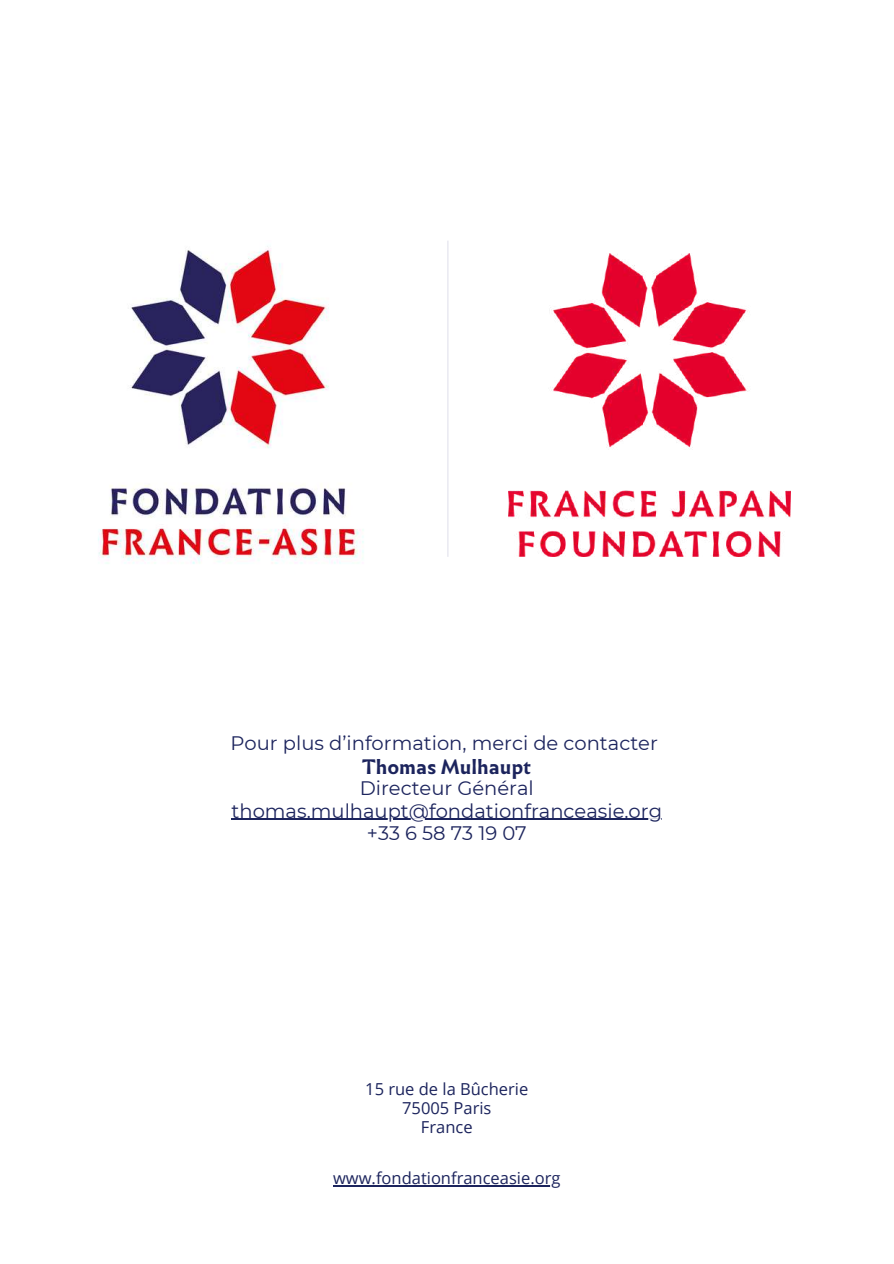
<style>
.page{position:relative;width:894px;height:1264px;background:#fff}
.page>*{position:absolute;margin:0;border:0;box-sizing:border-box;transform-origin:0 0}
.t1{font:19.5px/22.5px "Montserrat";color:#1c245d;text-align:center}
.t2{font:700 19.5px "Infini";color:#1c245d}
.t3{font:16.5px/19.2px "Open Sans";color:#1c245d;text-align:center}
</style>
<div class="page">
<hr style="left:333px;top:1185px;width:227px;height:1px;background:#1c245d">
<img style="left:98px;top:246px;width:266px;height:318px">
<hr style="left:231px;top:818px;width:431px;height:1px;background:#1c245d">
<img style="left:508px;top:254px;width:282px;height:302px">
<hr style="left:447px;top:241px;width:1px;height:316px;background:#e2e2ed">
<p class="t1" style="left:230px;top:731px;width:428px">Pour plus d’information, merci de contacter</p>
<p class="t2" style="left:362px;top:751px;width:171px">Thomas Mulhaupt</p>
<p class="t1" style="left:231px;top:776px;width:432px">Directeur Général thomas.mulhaupt@fondationfranceasie.org +33 6 58 73 19 07</p>
<p class="t3" style="left:365px;top:1079px;width:164px">15 rue de la Bûcherie<br>75005 Paris<br>France</p>
<p class="t3" style="left:333px;top:1167px;width:229px">www.fondationfranceasie.org</p>
</div>
